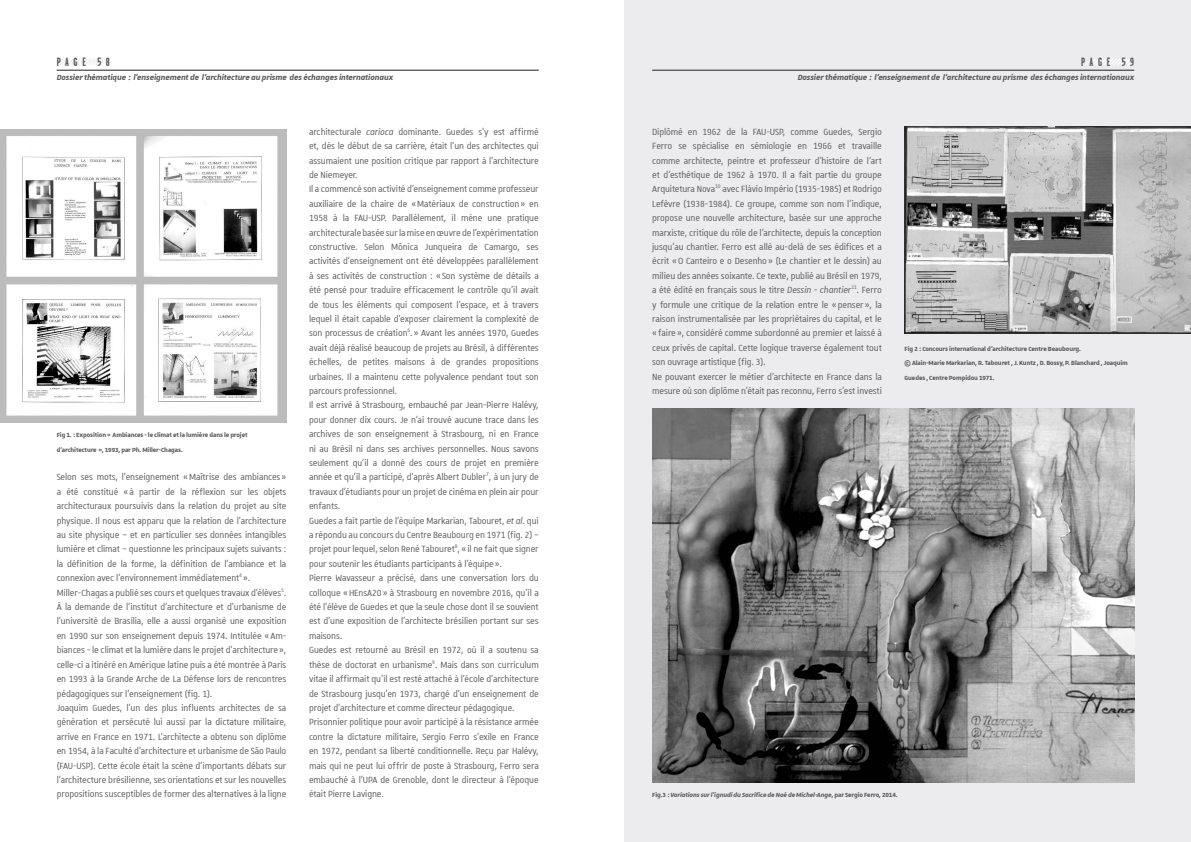
<style>
.page{position:relative;width:1191px;height:842px;background:#fff}
.page>*{position:absolute;margin:0;border:0;box-sizing:border-box;transform-origin:0 0}
.t1{font:12px/14.4px "Unistra A";letter-spacing:-.01em;color:#57585a;scale:.9 1}
.t2{font:700 12px "Garage Gothic";letter-spacing:.405em;color:#57585a;scale:.95 1}
.t3{font:italic 700 10px "Unistra A";letter-spacing:-.01em;color:#57585a}
.t4{font:700 8px/14.4px "Unistra A";letter-spacing:-.01em;color:#57585a}
.t5{font:italic 700 8px "Unistra A";letter-spacing:-.01em;color:#57585a}
.s1{font-style:italic}
.s2{font-style:normal}
</style>
<div class="page">
<div style="left:624px;top:0;width:567px;height:842px;background:#ececee"></div>
<hr style="left:57px;top:70px;width:482px;height:1px;background:#231f20">
<hr style="left:652px;top:70px;width:482px;height:1px;background:#231f20">
<svg style="left:57px;top:59px;width:48px;height:6px"></svg>
<svg style="left:1086px;top:59px;width:48px;height:6px"></svg>
<img style="left:0;top:129px;width:286px;height:293px">
<img style="left:904px;top:126px;width:287px;height:207px">
<img style="left:652px;top:408px;width:482px;height:375px">
<p class="t2" style="left:57px;top:56px;width:58px">PAGE 58</p>
<p class="t2" style="left:1081px;top:56px;width:57px">PAGE 59</p>
<p class="t3" style="left:57px;top:72px;width:338px">Dossier thématique : l’enseignement de l’architecture au prisme des échanges internationaux</p>
<p class="t4" style="left:57px;top:428px;width:192px">Fig 1. : Exposition « Ambiances-le climat etla lumière dansle projet d’architecture », 1993, par Ph.Miller-Chagas.</p>
<p class="t1" style="left:57px;top:470px;width:257px">Selon ses mots, l’enseignement «Maîtrise des ambiances» a été constitué «à partir de la réflexion sur les objets architecturaux poursuivis dans la relation du projet au site physique. Il nous est apparu que la relation de l’architecture au site physique – et en particulier ses données intangibles lumière et climat – questionne les principaux sujets suivants : la définition de la forme, la définition de l’ambiance et la connexion avec l’environnement immédiatement<sup>4</sup> ».<br>Miller-Chagas a publié ses cours et quelques travaux d’élèves<sup>5</sup>.<br>À la demande de l’institut d’architecture et d’urbanisme de l’université de Brasília, elle a aussi organisé une exposition en 1990 sur son enseignement depuis 1974. Intitulée «Am&shy;biances - le climat et la lumière dans le projet d’architecture», celle‑ci a itinéré en Amérique latine puis a été montrée à Paris en 1993 à la Grande Arche de La Défense lors de rencontres pédagogiques sur l’enseignement (fig. 1).<br>Joaquim Guedes, l’un des plus influents architectes de sa génération et persécuté lui aussi par la dictature militaire, arrive en France en 1971. L’architecte a obtenu son diplôme en 1954, à la Faculté d’architecture et urbanisme de São Paulo (FAU-USP). Cette école était la scène d’importants débats sur l’architecture brésilienne, ses orientations et sur les nouvelles propositions susceptibles de former des alternatives à la ligne</p>
<p class="t1" style="left:309px;top:124px;width:257px">architecturale <span class="s1">carioca</span> dominante. Guedes s’y est affirmé et, dès le début de sa carrière, était l’un des architectes qui assumaient une position critique par rapport à l’architecture de Niemeyer.<br>Il a commencé son activité d’enseignement comme professeur auxiliaire de la chaire de «Matériaux de construction» en 1958 à la FAU-USP. Parallèlement, il mène une pratique architecturale basée sur la mise en œuvre de l’expérimentation constructive. Selon Mônica Junqueira de Camargo, ses activités d’enseignement ont été développées parallèlement à ses activités de construction : «Son système de détails a été pensé pour traduire efficacement le contrôle qu’il avait de tous les éléments qui composent l’espace, et à travers lequel il était capable d’exposer clairement la complexité de son processus de création<sup>6</sup>.» Avant les années 1970, Guedes avait déjà réalisé beaucoup de projets au Brésil, à différentes échelles, de petites maisons à de grandes propositions urbaines. Il a maintenu cette polyvalence pendant tout son parcours professionnel.<br>Il est arrivé à Strasbourg, embauché par Jean-Pierre Halévy, pour donner dix cours. Je n’ai trouvé aucune trace dans les archives de son enseignement à Strasbourg, ni en France ni au Brésil ni dans ses archives personnelles. Nous savons seulement qu’il a donné des cours de projet en première année et qu’il a participé, d’après Albert Dubler<sup>7</sup>, à un jury de travaux d’étudiants pour un projet de cinéma en plein air pour enfants.<br>Guedes a fait partie de l’équipe Markarian, Tabouret, <span class="s1">et al</span>. qui a répondu au concours du Centre Beaubourg en 1971 (fig. 2) – projet pour lequel, selon René Tabouret<sup>8</sup>, «il ne fait que signer pour soutenir les étudiants participants à l’équipe».<br>Pierre Wavasseur a précisé, dans une conversation lors du colloque «HEnsA20» à Strasbourg en novembre 2016, qu’il a été l’élève de Guedes et que la seule chose dont il se souvient est d’une exposition de l’architecte brésilien portant sur ses maisons.<br>Guedes est retourné au Brésil en 1972, où il a soutenu sa thèse de doctorat en urbanisme<sup>9</sup>. Mais dans son curriculum vitae il affirmait qu’il est resté attaché à l’école d’architecture de Strasbourg jusqu’en 1973, chargé d’un enseignement de projet d’architecture et comme directeur pédagogique.<br>Prisonnier politique pour avoir participé à la résistance armée contre la dictature militaire, Sergio Ferro s’exile en France en 1972, pendant sa liberté conditionnelle. Reçu par Halévy, mais qui ne peut lui offrir de poste à Strasbourg, Ferro sera embauché à l'UPA de Grenoble, dont le directeur à l’époque était Pierre Lavigne.</p>
<p class="t3" style="left:797px;top:72px;width:338px">Dossier thématique : l’enseignement de l’architecture au prisme des échanges internationaux</p>
<p class="t1" style="left:652px;top:124px;width:257px">Diplômé en 1962 de la FAU-USP, comme Guedes, Sergio Ferro se spécialise en sémiologie en 1966 et travaille comme architecte, peintre et professeur d’histoire de l’art et d’esthétique de 1962 à 1970. Il a fait partie du groupe Arquitetura Nova<sup>10</sup> avec Flávio Império (1935-1985) et Rodrigo Lefèvre (1938-1984). Ce groupe, comme son nom l’indique, propose une nouvelle architecture, basée sur une approche marxiste, critique du rôle de l’architecte, depuis la conception jusqu’au chantier. Ferro est allé au-delà de ses édifices et a écrit «O Canteiro e o Desenho» (Le chantier et le dessin) au milieu des années soixante. Ce texte, publié au Brésil en 1979, a été édité en français sous le titre <span class="s1">Dessin - chantier</span><sup>11</sup><span class="s1">.</span> Ferro y formule une critique de la relation entre le «penser», la raison instrumentalisée par les propriétaires du capital, et le «faire», considéré comme subordonné au premier et laissé à ceux privés de capital. Cette logique traverse également tout son ouvrage artistique (fig. 3).<br>Ne pouvant exercer le métier d’architecte en France dans la mesure où son diplôme n’était pas reconnu, Ferro s’est investi</p>
<p class="t4" style="left:904px;top:341px;width:225px">Fig 2 : Concoursinternational d’architecture Centre Beaubourg.<br>© Alain‑MarieMarkarian, R. Tabouret,J. Kuntz, D. Bossy, P. Blanchard ,Joaquim<br>Guedes , Centre Pompidou 1971.</p>
<p class="t5" style="left:652px;top:791px;width:247px"><span class="s2">Fig.3 :</span> Variations sur l'ignudi du Sacrifice de Noé de Michel-Ange<span class="s2">, par Sergio Ferro</span>, <span class="s2">2014.</span></p>
</div>
